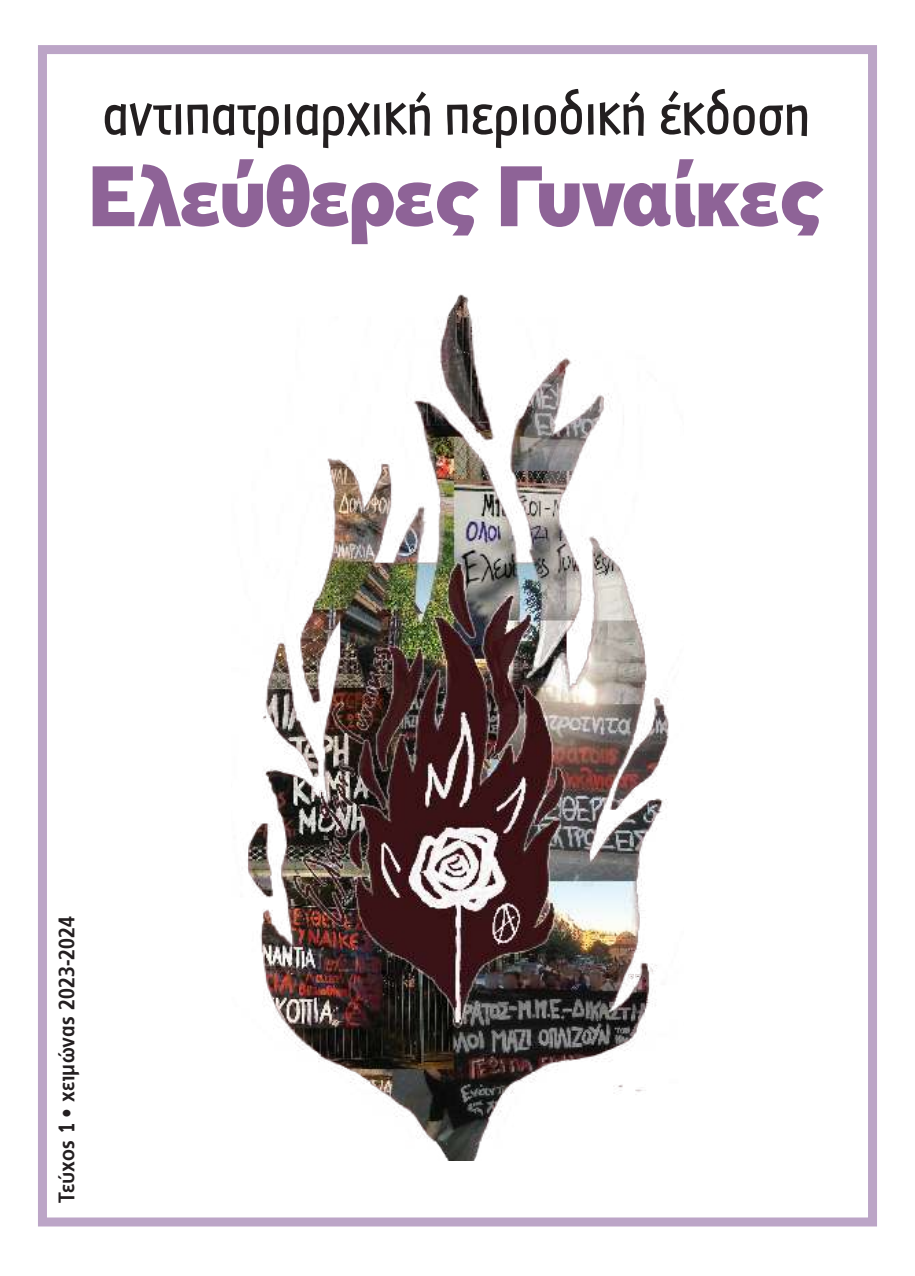
<style>
.page{position:relative;width:915px;height:1276px;background:#fff}
.page>*{position:absolute;margin:0;border:0;box-sizing:border-box;transform-origin:0 0}
.t1{font:900 85.5px "B Pdisplay";color:#8e6397}
.t2{font:67.2px "PF Earthbound";color:#231f20}
.t3{font:700 22.5px "PF Index";letter-spacing:.01em;color:#231f20}
</style>
<div class="page">
<div style="left:38px;top:45px;width:838px;height:1181px;border:9px solid #bca5c7"></div>
<img style="left:247px;top:294px;width:422px;height:866px">
<p class="t2" style="left:102px;top:78px;width:709px">αντιπατριαρχική περιοδική έκδοση</p>
<p class="t1" style="left:90px;top:147px;width:735px">Ελεύθερες Γυναίκες</p>
<p class="t3" style="left:53px;top:1203px;width:288px;rotate:-90deg">Τεύχος 1 • χειμώνας 2023-2024</p>
</div>
